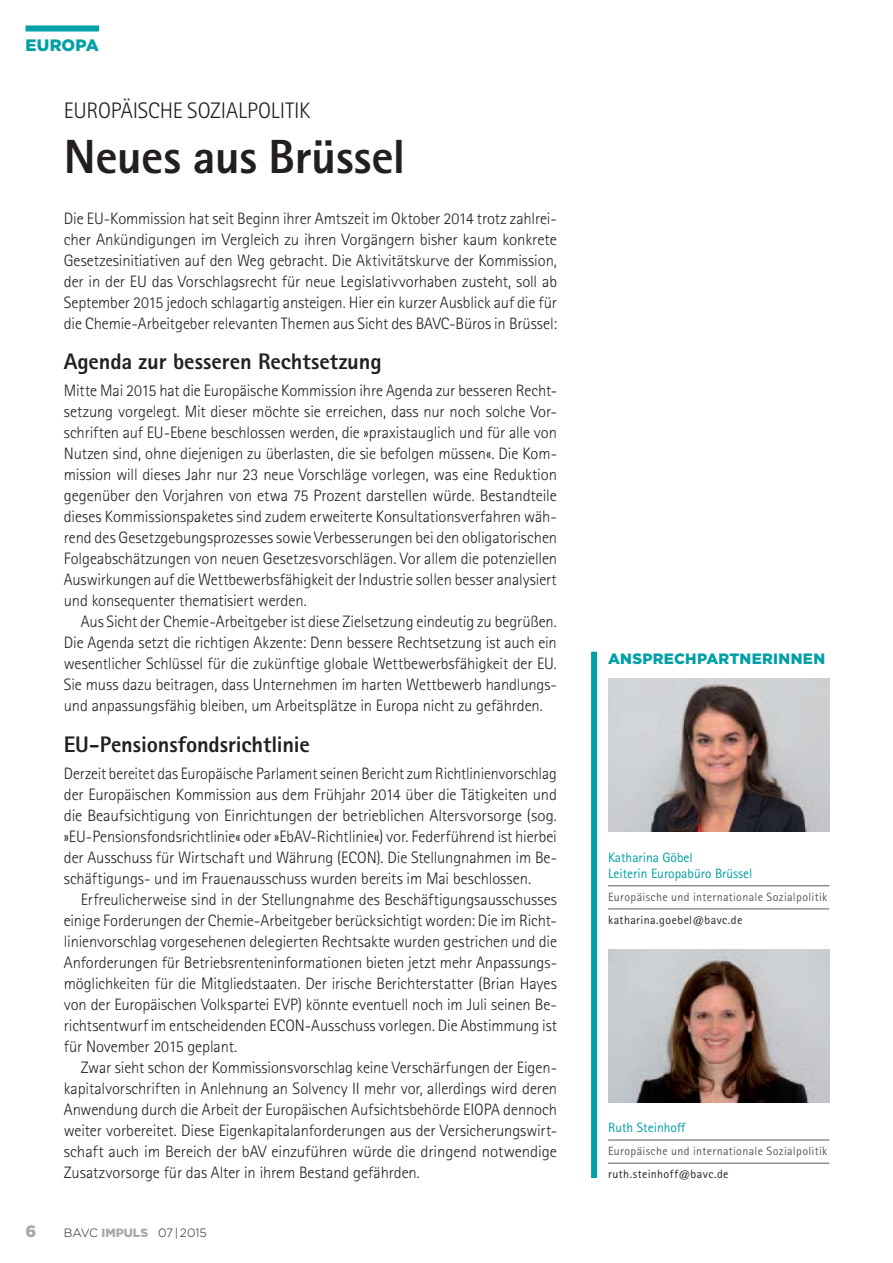
<style>
.page{position:relative;width:893px;height:1263px;background:#fff}
.page>*{position:absolute;margin:0;border:0;box-sizing:border-box;transform-origin:0 0}
.t1{font:800 48px "Rotis Sans Serif Std";letter-spacing:-.01em;color:#231f20}
.t2{font:800 22.5px "Rotis Sans Serif Std";letter-spacing:-.005em;color:#231f20}
.t3{font:300 22.5px "Rotis Sans Serif Std";letter-spacing:-.005em;color:#231f20}
.t4{font:300 16.5px/21px "Rotis Sans Serif Std";letter-spacing:-.005em;color:#231f20;text-align:justify}
.t5{font:900 16.5px "Gotham";letter-spacing:.01em;color:#00a0a6}
.t6{font:900 16.5px "Gotham";color:#a7a9ac}
.t7{font:900 15px "Gotham";letter-spacing:.02em;color:#00a0a6}
.t8{font:13.5px/16.5px "Rotis Sans Serif Std";color:#00a0a6}
.t9{font:12px "Rotis Sans Serif Std";letter-spacing:.025em;color:#58595b}
.t10{font:12px "Rotis Sans Serif Std";letter-spacing:.035em;color:#231f20}
.t11{font:300 12px "Gotham";color:#231f20}
.s1{font-weight:900;color:#a7a9ac}
</style>
<div class="page">
<div style="left:26px;top:25px;width:73px;height:6px;background:#00a0a6"></div>
<hr style="left:608px;top:1140px;width:221px;height:1px;background:#58595b">
<hr style="left:608px;top:1163px;width:221px;height:1px;background:#58595b">
<img style="left:608px;top:949px;width:221px;height:153px">
<hr style="left:608px;top:885px;width:221px;height:1px;background:#58595b">
<hr style="left:608px;top:909px;width:221px;height:1px;background:#58595b">
<div style="left:591px;top:652px;width:6px;height:526px;background:#00a0a6"></div>
<img style="left:608px;top:678px;width:221px;height:153px">
<p class="t5" style="left:26px;top:39px;width:75px">EUROPA</p>
<h2 class="t3" style="left:64px;top:102px;width:248px">EUROPÄISCHE SOZIALPOLITIK</h2>
<h1 class="t1" style="left:64px;top:139px;width:343px">Neues aus Brüssel</h1>
<p class="t4" style="left:64px;top:210px;width:495px">Die EU-Kommission hat seit Beginn ihrer Amtszeit im Oktober 2014 trotz zahlrei&shy;cher Ankündigungen im Vergleich zu ihren Vorgängern bisher kaum konkrete Gesetzesinitiativen auf den Weg gebracht. Die Aktivitätskurve der Kommission, der in der EU das Vorschlagsrecht für neue Legislativvorhaben zusteht, soll ab September 2015 jedoch schlagartig ansteigen. Hier ein kurzer Ausblick auf die für die Chemie-Arbeitgeber relevanten Themen aus Sicht des BAVC-Büros in Brüssel:</p>
<h2 class="t2" style="left:64px;top:353px;width:319px">Agenda zur besseren Rechtsetzung</h2>
<p class="t4" style="left:64px;top:382px;width:495px">Mitte Mai 2015 hat die Europäische Kommission ihre Agenda zur besseren Recht&shy;setzung vorgelegt. Mit dieser möchte sie erreichen, dass nur noch solche Vor&shy;schriften auf EU-Ebene beschlossen werden, die »praxistauglich und für alle von Nutzen sind, ohne diejenigen zu überlasten, die sie befolgen müssen«. Die Kom&shy;mission will dieses Jahr nur 23 neue Vorschläge vorlegen, was eine Reduktion gegenüber den Vorjahren von etwa 75 Prozent darstellen würde. Bestandteile dieses Kommissionspaketes sind zudem erweiterte Konsultationsverfahren wäh&shy;rend des Gesetzgebungsprozesses sowie Verbesserungen bei den obligatorischen Folgeabschätzungen von neuen Gesetzesvorschlägen. Vor allem die potenziellen Auswirkungen auf die Wettbewerbsfähigkeit der Industrie sollen besser analysiert und konsequenter thematisiert werden.</p>
<p class="t4" style="left:64px;top:613px;width:495px;text-indent:17px">Aus Sicht der Chemie-Arbeitgeber ist diese Zielsetzung eindeutig zu begrüßen.<br>Die Agenda setzt die richtigen Akzente: Denn bessere Rechtsetzung ist auch ein wesentlicher Schlüssel für die zukünftige globale Wettbewerbsfähigkeit der EU.<br>Sie muss dazu beitragen, dass Unternehmen im harten Wettbewerb handlungs&shy;und anpassungsfähig bleiben, um Arbeitsplätze in Europa nicht zu gefährden.</p>
<h2 class="t2" style="left:64px;top:736px;width:248px">EU-Pensionsfondsrichtlinie</h2>
<p class="t4" style="left:64px;top:764px;width:495px">Derzeit bereitet das Europäische Parlament seinen Bericht zum Richtlinienvorschlag der Europäischen Kommission aus dem Frühjahr 2014 über die Tätigkeiten und die Beaufsichtigung von Einrichtungen der betrieblichen Altersvorsorge (sog. »EU-Pensionsfondsrichtlinie« oder »EbAV-Richtlinie«) vor. Federführend ist hierbei der Ausschuss für Wirtschaft und Währung (ECON). Die Stellungnahmen im Be&shy;schäftigungs- und im Frauenausschuss wurden bereits im Mai beschlossen.</p>
<p class="t4" style="left:64px;top:890px;width:495px;text-indent:17px">Erfreulicherweise sind in der Stellungnahme des Beschäftigungsausschusses einige Forderungen der Chemie-Arbeitgeber berücksichtigt worden: Die im Richt&shy;linienvorschlag vorgesehenen delegierten Rechtsakte wurden gestrichen und die Anforderungen für Betriebsrenteninformationen bieten jetzt mehr Anpassungs&shy;möglichkeiten für die Mitgliedstaaten. Der irische Berichterstatter (Brian Hayes von der Europäischen Volkspartei EVP) könnte eventuell noch im Juli seinen Be&shy;richtsentwurf im entscheidenden ECON-Ausschuss vorlegen. Die Abstimmung ist für November 2015 geplant.</p>
<p class="t4" style="left:64px;top:1058px;width:495px;text-indent:17px">Zwar sieht schon der Kommissionsvorschlag keine Verschärfungen der Eigen&shy;kapitalvorschriften in Anlehnung an Solvency II mehr vor, allerdings wird deren Anwendung durch die Arbeit der Europäischen Aufsichtsbehörde EIOPA dennoch weiter vorbereitet. Diese Eigenkapitalanforderungen aus der Versicherungswirt&shy;schaft auch im Bereich der bAV einzuführen würde die dringend notwendige Zusatzvorsorge für das Alter in ihrem Bestand gefährden.</p>
<p class="t6" style="left:26px;top:1226px;width:12px">6</p>
<p class="t11" style="left:64px;top:1229px;width:145px">BAVC <span class="s1">IMPULS</span> 07-|-2015</p>
<p class="t7" style="left:608px;top:653px;width:219px">ANSPRECHPARTNERINNEN</p>
<p class="t8" style="left:608px;top:850px;width:146px">Katharina Göbel<br>Leiterin Europabüro Brüssel</p>
<p class="t9" style="left:608px;top:892px;width:221px">Europäische und internationale Sozialpolitik</p>
<p class="t10" style="left:608px;top:915px;width:136px">katharina.goebel@bavc.de</p>
<p class="t8" style="left:608px;top:1121px;width:79px">Ruth Steinhoff</p>
<p class="t9" style="left:608px;top:1147px;width:221px">Europäische und internationale Sozialpolitik</p>
<p class="t10" style="left:608px;top:1169px;width:122px">ruth.steinhoff@bavc.de</p>
</div>
